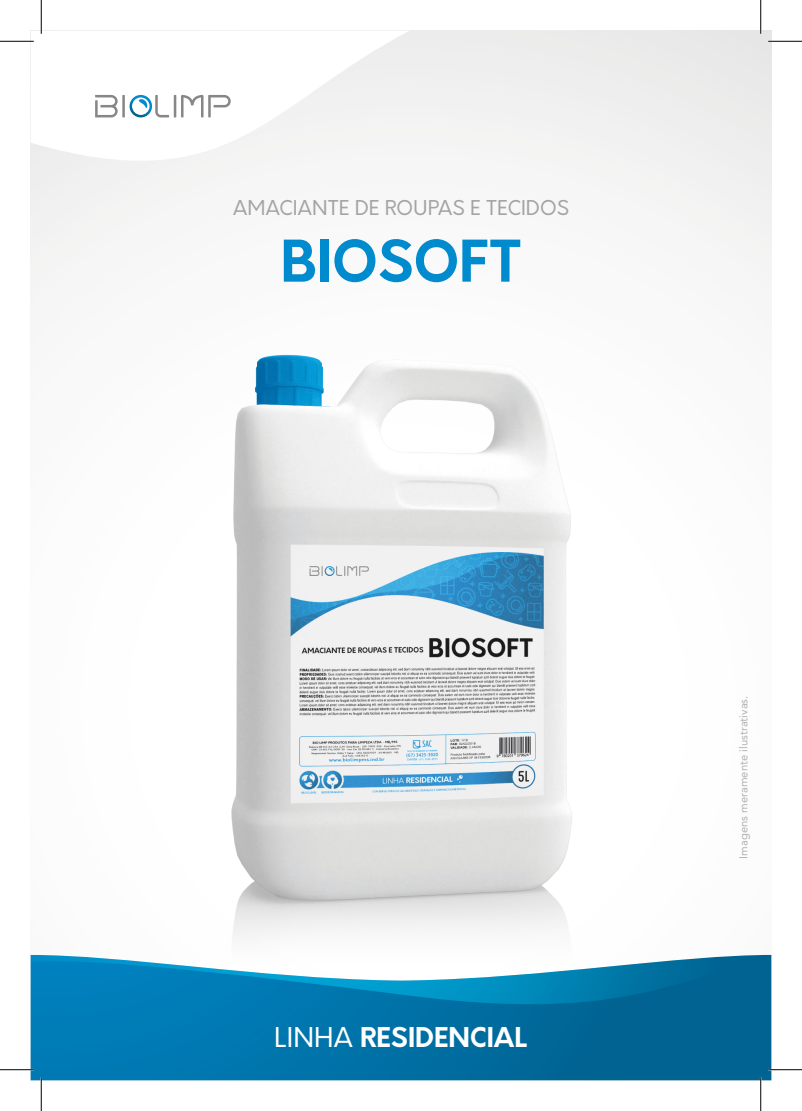
<style>
.page{position:relative;width:802px;height:1111px;background:#fff}
.page>*{position:absolute;margin:0;border:0;box-sizing:border-box;transform-origin:0 0}
.t1{font:700 56px "Orkney";color:#008bce}
.t2{font:700 26.62px "Orkney";color:#fff}
.t3{font:19.88px "Orkney";color:#a4a4a4}
.t4{font:11.25px "Avenir LT Std";color:#b2b2b2}
.s1{font-weight:400}
</style>
<div class="page">
<div style="left:31px;top:31px;width:740px;height:1048px;background:linear-gradient(to right,#fbfbfb,#f6f6f6)"></div>
<svg style="left:31px;top:31px;width:379px;height:170px"></svg>
<svg style="left:95px;top:95px;width:23px;height:22px"></svg>
<hr style="left:122px;top:95px;width:3px;height:22px;background:#878787">
<svg style="left:181px;top:95px;width:50px;height:22px"></svg>
<hr style="left:174px;top:95px;width:2px;height:22px;background:#878787">
<svg style="left:130px;top:95px;width:39px;height:22px"></svg>
<img style="left:189px;top:335px;width:423px;height:619px">
<svg style="left:31px;top:1003px;width:740px;height:76px;background:#006fa4"></svg>
<svg style="left:31px;top:954px;width:740px;height:49px"></svg>
<hr style="left:0;top:40px;width:34px;height:2px;background:#fff">
<hr style="left:768px;top:40px;width:34px;height:2px;background:#fff">
<hr style="left:0;top:1068px;width:34px;height:2px;background:#fff">
<hr style="left:768px;top:1068px;width:34px;height:2px;background:#fff">
<hr style="left:40px;top:0;width:2px;height:34px;background:#fff">
<hr style="left:40px;top:1076px;width:2px;height:34px;background:#fff">
<hr style="left:0;top:41px;width:34px;height:1px;background:#000">
<hr style="left:768px;top:41px;width:34px;height:1px;background:#000">
<hr style="left:0;top:1069px;width:34px;height:1px;background:#000">
<hr style="left:768px;top:1069px;width:34px;height:1px;background:#000">
<hr style="left:41px;top:0;width:1px;height:34px;background:#000">
<hr style="left:41px;top:1076px;width:1px;height:34px;background:#000">
<hr style="left:760px;top:0;width:1px;height:34px;background:#000">
<hr style="left:760px;top:1076px;width:1px;height:34px;background:#000">
<h3 class="t3" style="left:233px;top:195px;width:338px">AMACIANTE DE ROUPAS E TECIDOS</h3>
<h1 class="t1" style="left:280px;top:223px;width:243px">BIOSOFT</h1>
<h2 class="t2" style="left:274px;top:1018px;width:255px"><span class="s1">LINHA</span> RESIDENCIAL</h2>
<p class="t4" style="left:737px;top:858px;width:164px;rotate:-90deg">Imagens meramente ilustrativas.</p>
</div>
